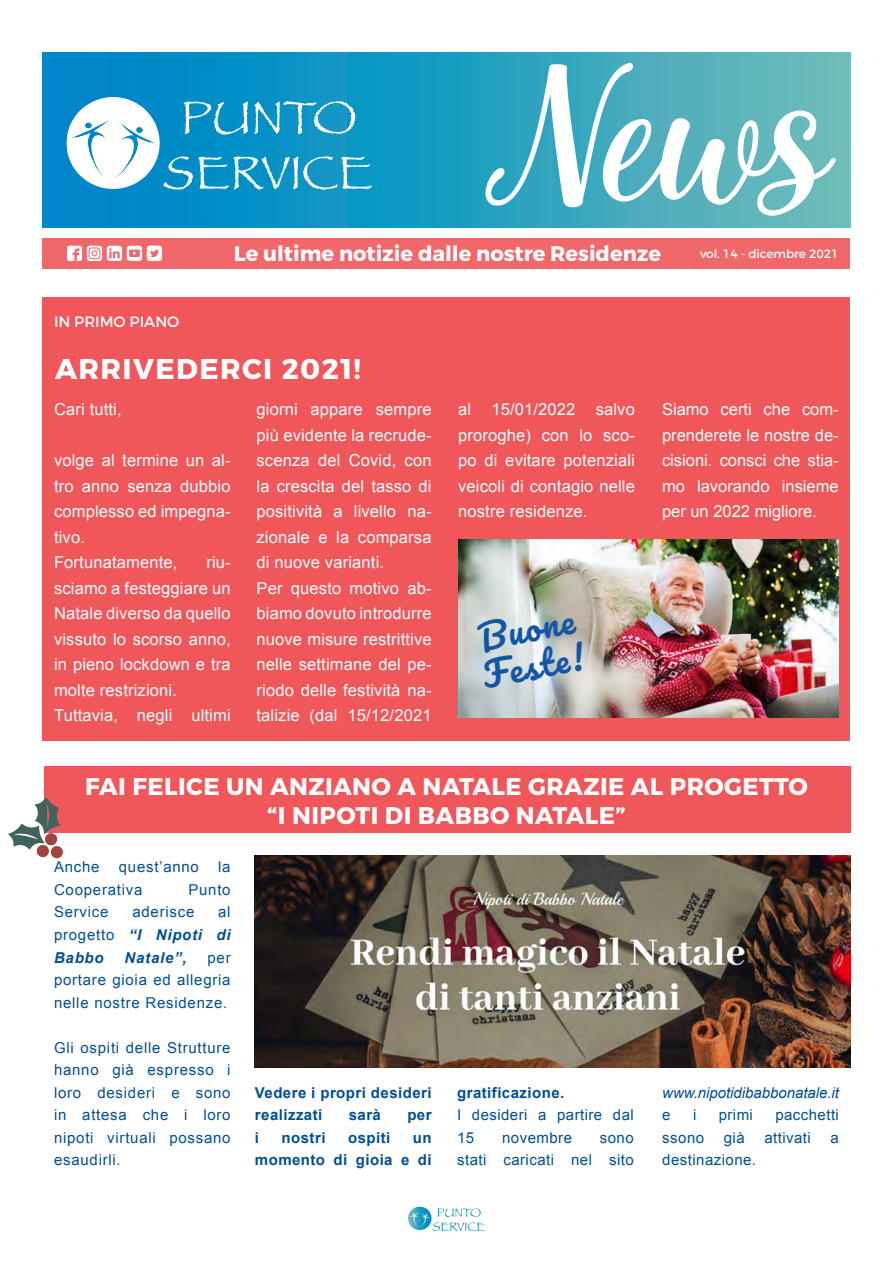
<style>
.page{position:relative;width:893px;height:1263px;background:#fff}
.page>*{position:absolute;margin:0;border:0;box-sizing:border-box;transform-origin:0 0}
.t1{font:italic 210px "josephsophia";color:#fff}
.t2{font:34.5px "Pacifico";color:#1257a6}
.t3{font:700 28.5px "Montserrat";letter-spacing:.05em;color:#fff}
.t4{font:700 24px "Montserrat";letter-spacing:.02em;color:#fff}
.t5{font:700 21px "Montserrat";color:#fff}
.t6{font:16.5px/25.5px "Arial";letter-spacing:.01em;color:#fff;text-align:justify}
.t7{font:15px/22.5px "Arial";letter-spacing:.05em;color:#014e96;text-align:justify}
.t8{font:700 15px/22.5px "Arial";letter-spacing:.03em;color:#014e96}
.t9{font:15px/22.5px "Arial";letter-spacing:.03em;color:#014e96}
.t10{font:italic 700 15px/22.5px "Arial";letter-spacing:.05em;color:#014e96;text-align:justify}
.t11{font:italic 15px "Arial";color:#014e96}
.t12{font:15px "Montserrat";color:#fff}
.t13{font:12px "Montserrat";color:#fff}
.s1{font-weight:400;font-style:normal}
</style>
<div class="page">
<div style="left:44px;top:766px;width:806px;height:67px;background:#f0575b"></div>
<svg style="left:43px;top:53px;width:807px;height:174px;background:#2fa2c0"></svg>
<div style="left:43px;top:297px;width:807px;height:444px;background:#f0575b"></div>
<div style="left:43px;top:238px;width:807px;height:30px;background:#f1686b"></div>
<svg style="left:67px;top:97px;width:305px;height:92px"></svg>
<svg style="left:408px;top:1206px;width:77px;height:25px"></svg>
<svg style="left:67px;top:246px;width:95px;height:15px"></svg>
<img style="left:255px;top:855px;width:595px;height:213px">
<svg style="left:8px;top:797px;width:55px;height:62px"></svg>
<img style="left:458px;top:539px;width:381px;height:179px">
<p class="t12" style="left:54px;top:313px;width:127px">IN PRIMO PIANO</p>
<p class="t1" style="left:480px;top:18px;width:395px">News</p>
<p class="t13" style="left:700px;top:246px;width:140px">vol. 14 - dicembre 2021</p>
<p class="t5" style="left:234px;top:240px;width:429px">Le ultime notizie dalle nostre Residenze</p>
<p class="t3" style="left:55px;top:351px;width:307px">ARRIVEDERCI 2021!</p>
<p class="t6" style="left:54px;top:397px;width:69px">Cari tutti,</p>
<p class="t6" style="left:54px;top:448px;width:178px">volge al termine un al&shy;tro anno senza dubbio complesso ed impegna&shy;tivo.</p>
<p class="t6" style="left:54px;top:550px;width:125px">Fortunatamente,</p>
<p class="t6" style="left:54px;top:550px;width:178px;text-indent:152px">riu&shy;sciamo a festeggiare un Natale diverso da quello vissuto lo scorso anno, in pieno lockdown e tra molte restrizioni.</p>
<p class="t6" style="left:54px;top:703px;width:178px">Tuttavia, negli ultimi</p>
<p class="t6" style="left:257px;top:397px;width:177px">giorni appare sempre più evidente la recrude&shy;scenza del Covid, con la crescita del tasso di positività a livello na&shy;zionale e la comparsa di nuove varianti.</p>
<p class="t6" style="left:257px;top:575px;width:177px">Per questo motivo ab&shy;biamo dovuto introdurre nuove misure restrittive nelle settimane del pe&shy;riodo delle festività na&shy;talizie (dal 15/12/2021</p>
<p class="t6" style="left:458px;top:397px;width:178px">al 15/01/2022 salvo proroghe) con lo sco&shy;po di evitare potenziali veicoli di contagio nelle nostre residenze.</p>
<p class="t2" style="left:475px;top:620px;width:98px;rotate:-11deg">Buone</p>
<p class="t2" style="left:480px;top:657px;width:104px;rotate:-11deg">Feste!</p>
<p class="t6" style="left:662px;top:397px;width:178px">Siamo certi che com&shy;prenderete le nostre de&shy;cisioni. consci che stia&shy;mo lavorando insieme per un 2022 migliore.</p>
<p class="t4" style="left:85px;top:771px;width:724px">FAI FELICE UN ANZIANO A NATALE GRAZIE AL PROGETTO</p>
<p class="t4" style="left:267px;top:800px;width:360px">“I NIPOTI DI BABBO NATALE”</p>
<p class="t7" style="left:54px;top:856px;width:47px">Anche</p>
<p class="t7" style="left:119px;top:856px;width:82px">quest’anno</p>
<p class="t7" style="left:218px;top:856px;width:14px">la</p>
<p class="t7" style="left:54px;top:879px;width:90px">Cooperativa</p>
<p class="t7" style="left:188px;top:879px;width:44px">Punto</p>
<p class="t7" style="left:54px;top:901px;width:56px">Service</p>
<p class="t7" style="left:132px;top:901px;width:63px">aderisce</p>
<p class="t10" style="left:54px;top:901px;width:178px;text-indent:164px"><span class="s1">al progetto</span> “I Nipoti di Babbo</p>
<p class="t10" style="left:125px;top:946px;width:63px">Natale”,</p>
<p class="t7" style="left:54px;top:946px;width:178px;text-indent:153px">per portare gioia ed allegria nelle nostre Residenze.</p>
<p class="t7" style="left:54px;top:1036px;width:178px">Gli ospiti delle Strutture hanno già espresso i loro desideri e sono in attesa che i loro nipoti virtuali possano esaudirli.</p>
<p class="t8" style="left:255px;top:1082px;width:178px">Vedere i propri desideri realizzati</p>
<p class="t8" style="left:349px;top:1104px;width:34px">sarà</p>
<p class="t8" style="left:407px;top:1104px;width:26px">per</p>
<p class="t8" style="left:255px;top:1127px;width:6px">i</p>
<p class="t8" style="left:282px;top:1127px;width:45px">nostri</p>
<p class="t8" style="left:348px;top:1127px;width:44px">ospiti</p>
<p class="t8" style="left:255px;top:1127px;width:178px;text-align:right">un<br>momento di gioia e di</p>
<p class="t8" style="left:457px;top:1082px;width:109px">gratificazione.</p>
<p class="t9" style="left:457px;top:1104px;width:178px">I desideri a partire dal<br>15</p>
<p class="t9" style="left:502px;top:1126px;width:71px">novembre</p>
<p class="t9" style="left:457px;top:1126px;width:178px;text-align:right">sono<br>stati caricati nel sito</p>
<p class="t11" style="left:662px;top:1083px;width:178px">www.nipotidibabbonatale.it</p>
<p class="t7" style="left:662px;top:1104px;width:10px">e</p>
<p class="t7" style="left:693px;top:1104px;width:5px">i</p>
<p class="t7" style="left:719px;top:1104px;width:36px">primi</p>
<p class="t9" style="left:775px;top:1104px;width:65px">pacchetti</p>
<p class="t7" style="left:662px;top:1126px;width:43px">ssono</p>
<p class="t7" style="left:724px;top:1126px;width:22px">già</p>
<p class="t9" style="left:764px;top:1126px;width:48px">attivati</p>
<p class="t7" style="left:831px;top:1126px;width:10px">a</p>
<p class="t9" style="left:662px;top:1149px;width:95px">destinazione.</p>
</div>
